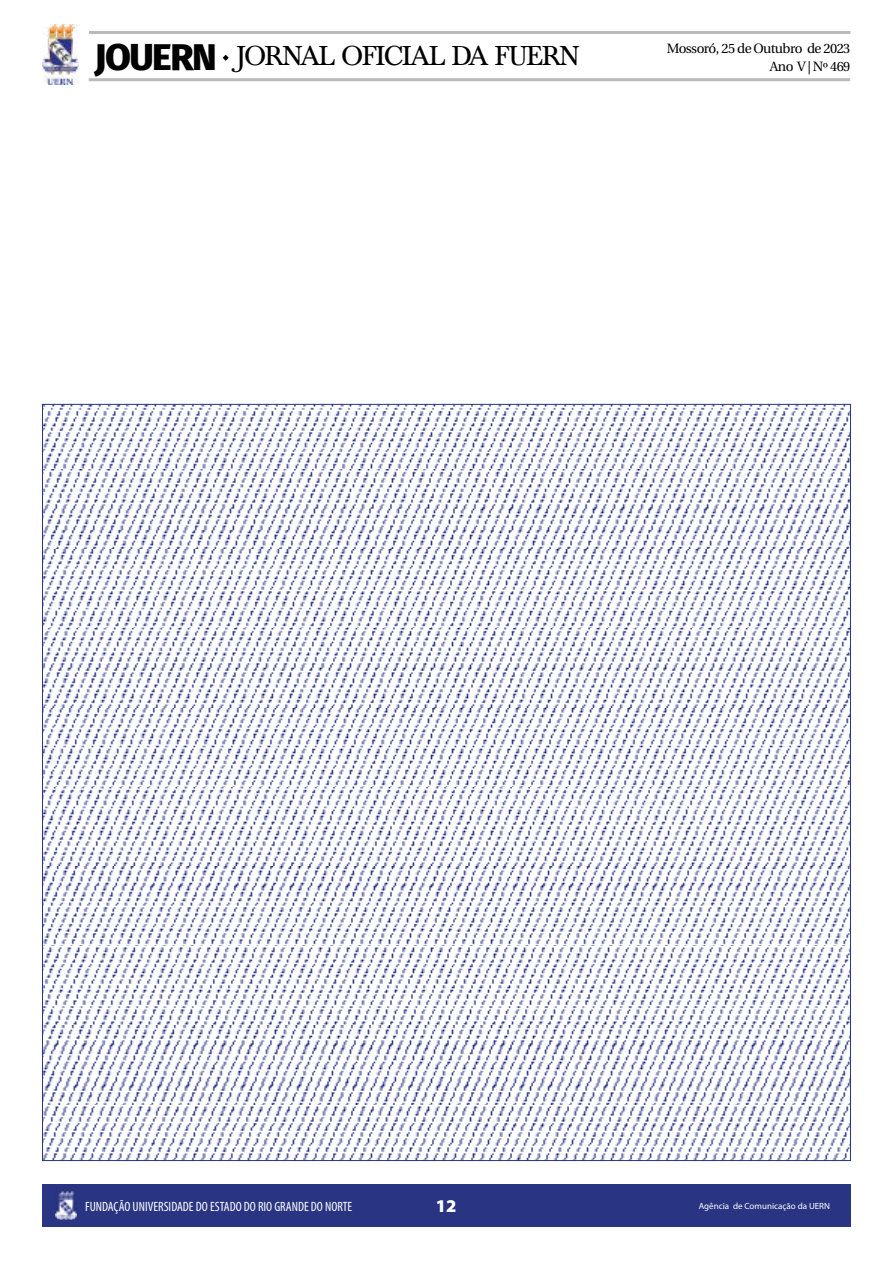
<style>
.page{position:relative;width:893px;height:1263px;background:#fff}
.page>*{position:absolute;margin:0;border:0;box-sizing:border-box;transform-origin:0 0}
.t1{font:800 37.5px "Fira Sans";letter-spacing:-.04em;color:#020203}
.t2{font:28.5px "Baskervald ADF Std";letter-spacing:-.04em;color:#000}
.t3{font:900 18px "Myriad Pro";color:#fff}
.t4{font:condensed 13.5px "Myriad Pro";color:#fff}
.t5{font:13.5px "Heuristica";letter-spacing:-.04em;color:#000}
.t6{font:9px "Myriad Pro";color:#fff}
</style>
<div class="page">
<img style="left:43px;top:25px;width:35px;height:59px">
<hr style="left:89px;top:31px;width:761px;height:3px;background:#878787">
<hr style="left:89px;top:78px;width:761px;height:3px;background:#878787">
<svg style="left:222px;top:54px;width:7px;height:7px"></svg>
<div style="left:43px;top:1184px;width:808px;height:43px;background:#293482"></div>
<img style="left:55px;top:1191px;width:21px;height:29px">
<img style="left:44px;top:406px;width:805px;height:753px">
<h1 class="t1" style="left:95px;top:24px;width:124px">JOUERN</h1>
<h2 class="t2" style="left:237px;top:40px;width:344px">JORNAL OFICIAL DA FUERN</h2>
<p class="t5" style="left:667px;top:38px;width:185px">Mossoró, 25 de Outubro de 2023</p>
<p class="t5" style="left:770px;top:56px;width:82px">Ano V | Nº 469</p>
<p class="t4" style="left:85px;top:1198px;width:269px">FUNDAÇÃO UNIVERSIDADE DO ESTADO DO RIO GRANDE DO NORTE</p>
<h3 class="t3" style="left:436px;top:1194px;width:22px">12</h3>
<p class="t6" style="left:699px;top:1200px;width:133px">Agência de Comunicação da UERN</p>
</div>
